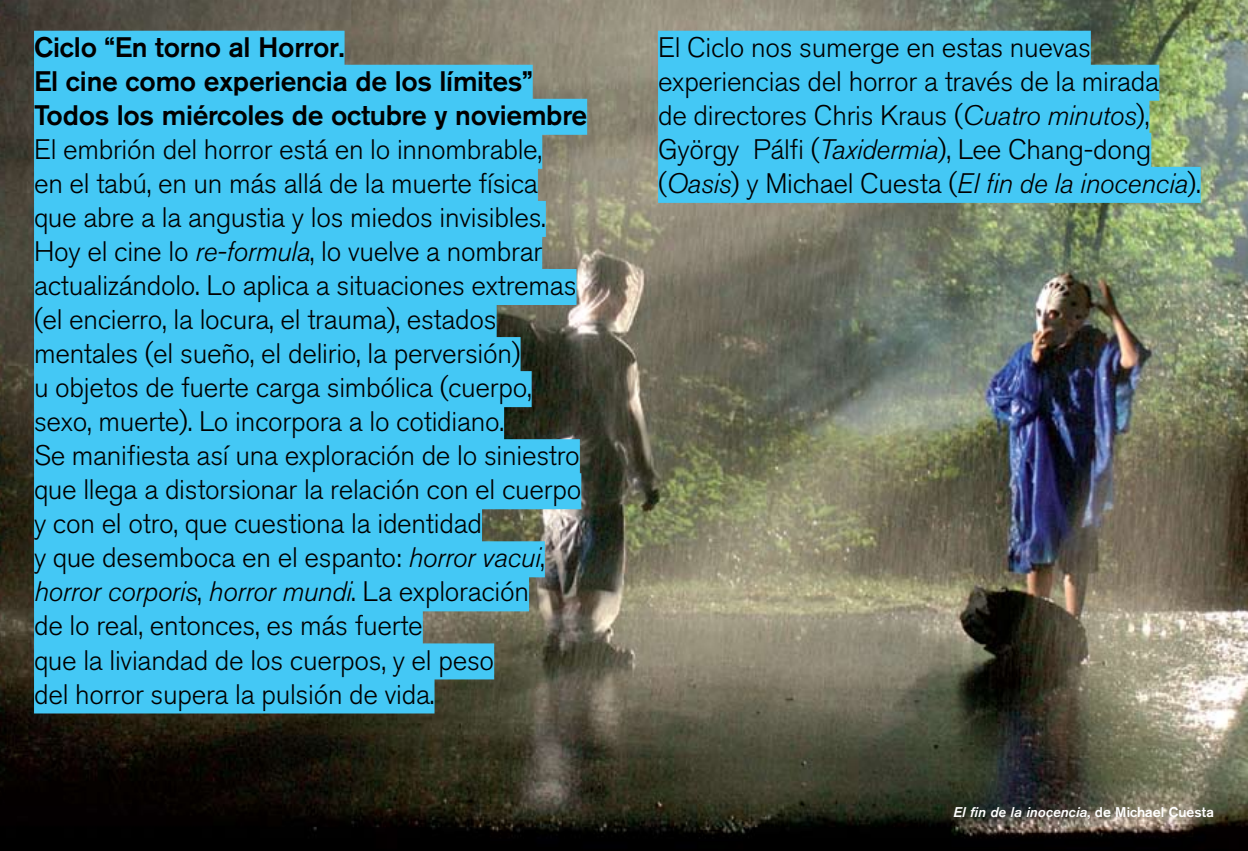
<style>
.page{position:relative;width:1248px;height:851px;background:#fff}
.page>*{position:absolute;margin:0;border:0;box-sizing:border-box;transform-origin:0 0}
.t1{font:300 28px/34px "Akzidenz Grotesk Pro";letter-spacing:-.01em;color:#000}
.t2{font:500 28px/34px "Akzidenz Grotesk Pro";letter-spacing:-.01em;color:#000}
.t3{font:italic 500 14px "Akzidenz Grotesk Pro";color:#fff}
.s1{font-style:italic}
.s2{font-style:normal}
</style>
<div class="page">
<img style="left:0;top:0;width:1247px;height:850px">
<div style="left:34px;top:31px;width:310px;height:36px;background:#44c8f5"></div>
<div style="left:34px;top:65px;width:498px;height:36px;background:#44c8f5"></div>
<div style="left:34px;top:99px;width:553px;height:36px;background:#44c8f5"></div>
<div style="left:34px;top:133px;width:508px;height:36px;background:#44c8f5"></div>
<div style="left:34px;top:167px;width:504px;height:36px;background:#44c8f5"></div>
<div style="left:34px;top:201px;width:512px;height:36px;background:#44c8f5"></div>
<div style="left:34px;top:235px;width:508px;height:36px;background:#44c8f5"></div>
<div style="left:34px;top:269px;width:542px;height:36px;background:#44c8f5"></div>
<div style="left:34px;top:303px;width:462px;height:36px;background:#44c8f5"></div>
<div style="left:34px;top:337px;width:486px;height:36px;background:#44c8f5"></div>
<div style="left:34px;top:371px;width:497px;height:36px;background:#44c8f5"></div>
<div style="left:34px;top:405px;width:470px;height:36px;background:#44c8f5"></div>
<div style="left:34px;top:439px;width:546px;height:36px;background:#44c8f5"></div>
<div style="left:34px;top:473px;width:547px;height:36px;background:#44c8f5"></div>
<div style="left:34px;top:507px;width:448px;height:36px;background:#44c8f5"></div>
<div style="left:34px;top:541px;width:511px;height:36px;background:#44c8f5"></div>
<div style="left:34px;top:575px;width:495px;height:36px;background:#44c8f5"></div>
<div style="left:34px;top:609px;width:389px;height:36px;background:#44c8f5"></div>
<div style="left:34px;top:643px;width:460px;height:36px;background:#44c8f5"></div>
<div style="left:34px;top:677px;width:400px;height:36px;background:#44c8f5"></div>
<div style="left:658px;top:31px;width:432px;height:36px;background:#44c8f5"></div>
<div style="left:658px;top:65px;width:501px;height:36px;background:#44c8f5"></div>
<div style="left:658px;top:99px;width:491px;height:36px;background:#44c8f5"></div>
<div style="left:658px;top:133px;width:493px;height:36px;background:#44c8f5"></div>
<div style="left:658px;top:167px;width:542px;height:36px;background:#44c8f5"></div>
<p class="t2" style="left:34px;top:29px;width:554px">Ciclo “En torno al Horror.<br>El cine como experiencia de los límites”<br>Todos los miércoles de octubre y noviembre</p>
<p class="t1" style="left:34px;top:132px;width:548px">El embrión del horror está en lo innombrable,<br>en el tabú, en un más allá de la muerte física que abre a la angustia y los miedos invisibles.<br>Hoy el cine lo <span class="s1">re-formula</span>, lo vuelve a nombrar actualizándolo. Lo aplica a situaciones extremas (el encierro, la locura, el trauma), estados mentales (el sueño, el delirio, la perversión)<br>u objetos de fuerte carga simbólica (cuerpo, sexo, muerte). Lo incorpora a lo cotidiano.<br>Se manifiesta así una exploración de lo siniestro que llega a distorsionar la relación con el cuerpo y con el otro, que cuestiona la identidad<br>y que desemboca en el espanto: <span class="s1">horror vacui</span>, <span class="s1">horror corporis</span>, <span class="s1">horror mundi</span>. La exploración<br>de lo real, entonces, es más fuerte<br>que la liviandad de los cuerpos, y el peso<br>del horror supera la pulsión de vida.</p>
<p class="t1" style="left:658px;top:30px;width:544px">El Ciclo nos sumerge en estas nuevas experiencias del horror a través de la mirada<br>de directores Chris Kraus (<span class="s1">Cuatro minutos</span>), György Pálfi (<span class="s1">Taxidermia</span>), Lee Chang-dong (<span class="s1">Oasis</span>) y Michael Cuesta (<span class="s1">El fin de la inocencia</span>).</p>
<p class="t3" style="left:953px;top:802px;width:262px">El fin de la inocencia<span class="s2">, de Michael Cuesta</span></p>
</div>
